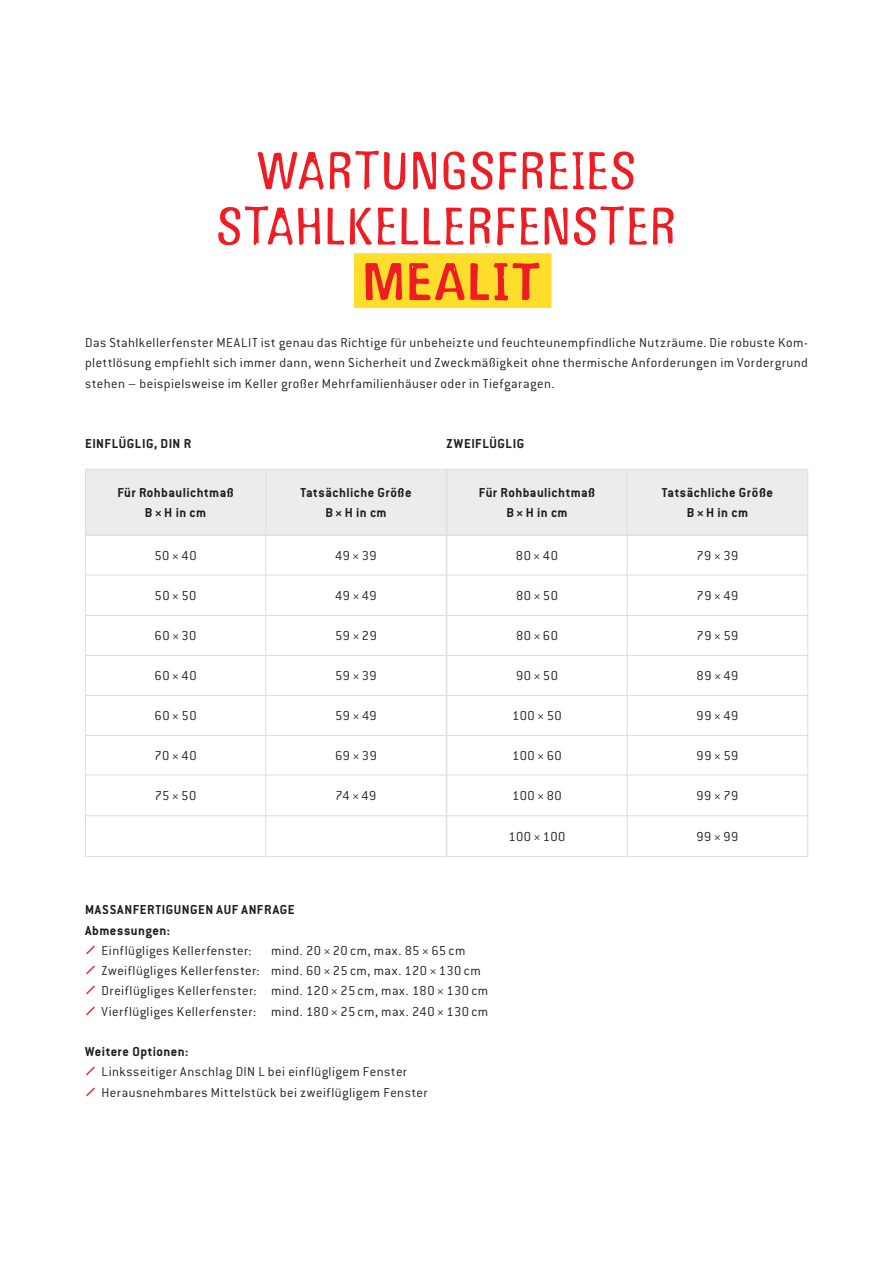
<style>
.page{position:relative;width:893px;height:1263px;background:#fff}
.page>*{position:absolute;margin:0;border:0;box-sizing:border-box;transform-origin:0 0}
.Headline_Gagamond_Me{font:500 55.5px "Gagamond MEA";letter-spacing:.035em;color:#ee1d23}
.Headline_Gagamond_Me-2{font:700 55.5px "Gagamond MEA";letter-spacing:.05em;color:#ee1d23}
.Fließtext{font:300 14.25px/20.2px "Conduit ITC Pro";letter-spacing:.035em;color:#231f20;text-align:justify}
.Bulletpoint_Light{font:300 14.25px "Conduit ITC Pro";letter-spacing:.03em;color:#231f20}
.Fließtext-2{font:700 14.25px/20.2px "Conduit ITC Pro";letter-spacing:.03em;color:#231f20;text-align:center}
.Bulletpoints{font:700 14.25px/20.2px "Conduit ITC Pro";letter-spacing:.035em;color:#231f20}
</style>
<div class="page">
<div style="left:354px;top:253px;width:197px;height:55px;background:#ffdd2b"></div>
<svg style="left:86px;top:574px;width:360px;height:243px"></svg>
<div style="left:266px;top:535px;width:180px;height:40px;background:#fff"></div>
<hr style="left:265px;top:536px;width:1px;height:39px;background:#dcdddf">
<hr style="left:265px;top:575px;width:1px;height:40px;background:#dcdddf">
<hr style="left:265px;top:616px;width:1px;height:39px;background:#dcdddf">
<hr style="left:266px;top:655px;width:180px;height:1px;background:#dcdddf">
<hr style="left:265px;top:656px;width:1px;height:39px;background:#dcdddf">
<hr style="left:265px;top:696px;width:1px;height:39px;background:#dcdddf">
<hr style="left:266px;top:735px;width:180px;height:1px;background:#dcdddf">
<hr style="left:265px;top:735px;width:1px;height:40px;background:#dcdddf">
<hr style="left:266px;top:775px;width:180px;height:1px;background:#dcdddf">
<hr style="left:265px;top:775px;width:1px;height:40px;background:#dcdddf">
<hr style="left:266px;top:815px;width:180px;height:1px;background:#dcdddf">
<hr style="left:265px;top:816px;width:1px;height:40px;background:#dcdddf">
<hr style="left:266px;top:856px;width:180px;height:1px;background:#dcdddf">
<hr style="left:266px;top:575px;width:180px;height:1px;background:#dcdddf">
<hr style="left:266px;top:615px;width:180px;height:1px;background:#dcdddf">
<hr style="left:266px;top:695px;width:180px;height:1px;background:#dcdddf">
<hr style="left:85px;top:536px;width:1px;height:39px;background:#dcdddf">
<hr style="left:85px;top:575px;width:181px;height:1px;background:#dcdddf">
<hr style="left:85px;top:575px;width:1px;height:40px;background:#dcdddf">
<hr style="left:85px;top:615px;width:181px;height:1px;background:#dcdddf">
<hr style="left:85px;top:616px;width:1px;height:39px;background:#dcdddf">
<hr style="left:85px;top:655px;width:1px;height:40px;background:#dcdddf">
<hr style="left:85px;top:695px;width:181px;height:1px;background:#dcdddf">
<hr style="left:85px;top:696px;width:1px;height:39px;background:#dcdddf">
<hr style="left:85px;top:735px;width:1px;height:40px;background:#dcdddf">
<hr style="left:85px;top:775px;width:1px;height:41px;background:#dcdddf">
<hr style="left:85px;top:816px;width:1px;height:40px;background:#dcdddf">
<hr style="left:86px;top:655px;width:180px;height:1px;background:#dcdddf">
<hr style="left:86px;top:735px;width:180px;height:1px;background:#dcdddf">
<hr style="left:86px;top:775px;width:180px;height:1px;background:#dcdddf">
<hr style="left:86px;top:815px;width:180px;height:1px;background:#dcdddf">
<hr style="left:85px;top:856px;width:181px;height:1px;background:#dcdddf">
<svg style="left:447px;top:536px;width:360px;height:320px"></svg>
<div style="left:627px;top:535px;width:181px;height:40px;background:#fff"></div>
<hr style="left:627px;top:536px;width:1px;height:39px;background:#dcdddf">
<hr style="left:807px;top:536px;width:1px;height:39px;background:#dcdddf">
<hr style="left:627px;top:575px;width:1px;height:40px;background:#dcdddf">
<hr style="left:807px;top:575px;width:1px;height:40px;background:#dcdddf">
<hr style="left:627px;top:616px;width:1px;height:39px;background:#dcdddf">
<hr style="left:807px;top:615px;width:1px;height:40px;background:#dcdddf">
<hr style="left:627px;top:655px;width:181px;height:1px;background:#dcdddf">
<hr style="left:627px;top:656px;width:1px;height:39px;background:#dcdddf">
<hr style="left:807px;top:656px;width:1px;height:39px;background:#dcdddf">
<hr style="left:627px;top:696px;width:1px;height:39px;background:#dcdddf">
<hr style="left:807px;top:695px;width:1px;height:40px;background:#dcdddf">
<hr style="left:627px;top:735px;width:181px;height:1px;background:#dcdddf">
<hr style="left:627px;top:735px;width:1px;height:40px;background:#dcdddf">
<hr style="left:807px;top:735px;width:1px;height:40px;background:#dcdddf">
<hr style="left:627px;top:775px;width:181px;height:1px;background:#dcdddf">
<hr style="left:627px;top:775px;width:1px;height:40px;background:#dcdddf">
<hr style="left:807px;top:775px;width:1px;height:40px;background:#dcdddf">
<hr style="left:627px;top:815px;width:181px;height:1px;background:#dcdddf">
<hr style="left:627px;top:816px;width:1px;height:40px;background:#dcdddf">
<hr style="left:807px;top:816px;width:1px;height:40px;background:#dcdddf">
<hr style="left:627px;top:856px;width:181px;height:1px;background:#dcdddf">
<hr style="left:627px;top:575px;width:180px;height:1px;background:#dcdddf">
<hr style="left:627px;top:615px;width:180px;height:1px;background:#dcdddf">
<hr style="left:627px;top:695px;width:180px;height:1px;background:#dcdddf">
<hr style="left:446px;top:536px;width:1px;height:39px;background:#dcdddf">
<hr style="left:446px;top:575px;width:181px;height:1px;background:#dcdddf">
<hr style="left:446px;top:575px;width:1px;height:40px;background:#dcdddf">
<hr style="left:446px;top:615px;width:181px;height:1px;background:#dcdddf">
<hr style="left:446px;top:616px;width:1px;height:39px;background:#dcdddf">
<hr style="left:446px;top:655px;width:1px;height:40px;background:#dcdddf">
<hr style="left:446px;top:695px;width:181px;height:1px;background:#dcdddf">
<hr style="left:446px;top:696px;width:1px;height:39px;background:#dcdddf">
<hr style="left:446px;top:735px;width:1px;height:40px;background:#dcdddf">
<hr style="left:446px;top:775px;width:1px;height:41px;background:#dcdddf">
<hr style="left:446px;top:816px;width:1px;height:40px;background:#dcdddf">
<hr style="left:447px;top:655px;width:180px;height:1px;background:#dcdddf">
<hr style="left:447px;top:735px;width:180px;height:1px;background:#dcdddf">
<hr style="left:447px;top:775px;width:180px;height:1px;background:#dcdddf">
<hr style="left:447px;top:815px;width:180px;height:1px;background:#dcdddf">
<hr style="left:446px;top:856px;width:181px;height:1px;background:#dcdddf">
<hr style="left:85px;top:535px;width:181px;height:1px;background:#dcdddf">
<hr style="left:266px;top:535px;width:180px;height:1px;background:#dcdddf">
<div style="left:85px;top:469px;width:722px;height:66px;background:#ececee"></div>
<hr style="left:627px;top:470px;width:1px;height:65px;background:#dcdddf">
<hr style="left:807px;top:470px;width:1px;height:65px;background:#dcdddf">
<hr style="left:446px;top:469px;width:181px;height:1px;background:#dcdddf">
<hr style="left:446px;top:470px;width:1px;height:65px;background:#dcdddf">
<hr style="left:627px;top:469px;width:181px;height:1px;background:#dcdddf">
<hr style="left:446px;top:535px;width:181px;height:1px;background:#dcdddf">
<hr style="left:627px;top:535px;width:181px;height:1px;background:#dcdddf">
<p class="Headline_Gagamond_Me" style="left:257px;top:141px;width:380px">WARTUNGSFREIES</p>
<p class="Headline_Gagamond_Me" style="left:217px;top:197px;width:461px">STAHLKELLERFENSTER</p>
<p class="Headline_Gagamond_Me-2" style="left:364px;top:250px;width:177px">MEALIT</p>
<p class="Fließtext" style="left:85px;top:333px;width:724px">Das Stahlkellerfenster MEALIT ist genau das Richtige für unbeheizte und feuchteunempfindliche Nutzräume. Die robuste Kom&shy;plettlösung empfiehlt sich immer dann, wenn Sicherheit und Zweckmäßigkeit ohne thermische Anforderungen im Vordergrund stehen – beispielsweise im Keller großer Mehrfamilienhäuser oder in Tiefgaragen.</p>
<p class="Bulletpoints" style="left:85px;top:434px;width:108px">EINFLÜGLIG, DIN R</p>
<p class="Bulletpoints" style="left:446px;top:434px;width:79px">ZWEIFLÜGLIG</p>
<p class="Fließtext-2" style="left:117px;top:482px;width:118px">Für Rohbaulichtmaß<br>B×H in cm</p>
<p class="Fließtext-2" style="left:300px;top:482px;width:113px">Tatsächliche Größe<br>B×H in cm</p>
<p class="Fließtext-2" style="left:479px;top:482px;width:118px">Für Rohbaulichtmaß<br>B×H in cm</p>
<p class="Fließtext-2" style="left:662px;top:482px;width:113px">Tatsächliche Größe<br>B×H in cm</p>
<p class="Fließtext" style="left:154px;top:546px;width:44px">50×40</p>
<p class="Fließtext" style="left:335px;top:546px;width:43px">49×39</p>
<p class="Fließtext" style="left:155px;top:586px;width:43px">50×50</p>
<p class="Fließtext" style="left:335px;top:586px;width:43px">49×49</p>
<p class="Fließtext" style="left:155px;top:626px;width:43px">60×30</p>
<p class="Fließtext" style="left:335px;top:626px;width:43px">59×29</p>
<p class="Fließtext" style="left:154px;top:666px;width:44px">60×40</p>
<p class="Fließtext" style="left:335px;top:666px;width:43px">59×39</p>
<p class="Fließtext" style="left:155px;top:706px;width:44px">60×50</p>
<p class="Fließtext" style="left:335px;top:706px;width:43px">59×49</p>
<p class="Fließtext" style="left:155px;top:746px;width:44px">70×40</p>
<p class="Fließtext" style="left:335px;top:746px;width:43px">69×39</p>
<p class="Fließtext" style="left:155px;top:786px;width:43px">75×50</p>
<p class="Fließtext" style="left:336px;top:786px;width:42px">74×49</p>
<p class="Fließtext" style="left:516px;top:546px;width:44px">80×40</p>
<p class="Fließtext" style="left:696px;top:546px;width:43px">79×39</p>
<p class="Fließtext" style="left:516px;top:586px;width:43px">80×50</p>
<p class="Fließtext" style="left:697px;top:586px;width:43px">79×49</p>
<p class="Fließtext" style="left:516px;top:626px;width:44px">80×60</p>
<p class="Fließtext" style="left:697px;top:626px;width:43px">79×59</p>
<p class="Fließtext" style="left:516px;top:666px;width:43px">90×50</p>
<p class="Fließtext" style="left:697px;top:666px;width:43px">89×49</p>
<p class="Fließtext" style="left:512px;top:706px;width:51px">100 × 50</p>
<p class="Fließtext" style="left:697px;top:706px;width:43px">99×49</p>
<p class="Fließtext" style="left:512px;top:746px;width:51px">100 × 60</p>
<p class="Fließtext" style="left:697px;top:746px;width:43px">99×59</p>
<p class="Fließtext" style="left:512px;top:786px;width:51px">100 × 80</p>
<p class="Fließtext" style="left:696px;top:786px;width:43px">99×79</p>
<p class="Fließtext" style="left:508px;top:827px;width:59px">100 × 100</p>
<p class="Fließtext" style="left:696px;top:827px;width:43px">99×99</p>
<p class="Bulletpoints" style="left:85px;top:899px;width:211px">MASSANFERTIGUNGEN AUF ANFRAGE<br>Abmessungen:</p>
<p class="Bulletpoint_Light" style="left:102px;top:942px;width:152px">Einflügliges Kellerfenster:</p>
<p class="Bulletpoint_Light" style="left:271px;top:942px;width:196px">mind. 20 × 20 cm, max. 85 × 65 cm</p>
<p class="Bulletpoint_Light" style="left:102px;top:963px;width:381px">Zweiflügliges Kellerfenster: mind. 60 × 25 cm, max. 120 × 130 cm</p>
<p class="Bulletpoint_Light" style="left:102px;top:983px;width:388px">Dreiflügliges Kellerfenster: mind. 120 × 25 cm, max. 180 × 130 cm</p>
<p class="Bulletpoint_Light" style="left:102px;top:1003px;width:388px">Vierflügliges Kellerfenster: mind. 180 × 25 cm, max. 240 × 130 cm</p>
<p class="Bulletpoints" style="left:85px;top:1041px;width:105px">Weitere Optionen:</p>
<p class="Bulletpoint_Light" style="left:102px;top:1064px;width:307px">Linksseitiger Anschlag DIN L bei einflügligem Fenster</p>
<p class="Bulletpoint_Light" style="left:102px;top:1084px;width:328px">Herausnehmbares Mittelstück bei zweiflügligem Fenster</p>
</div>
